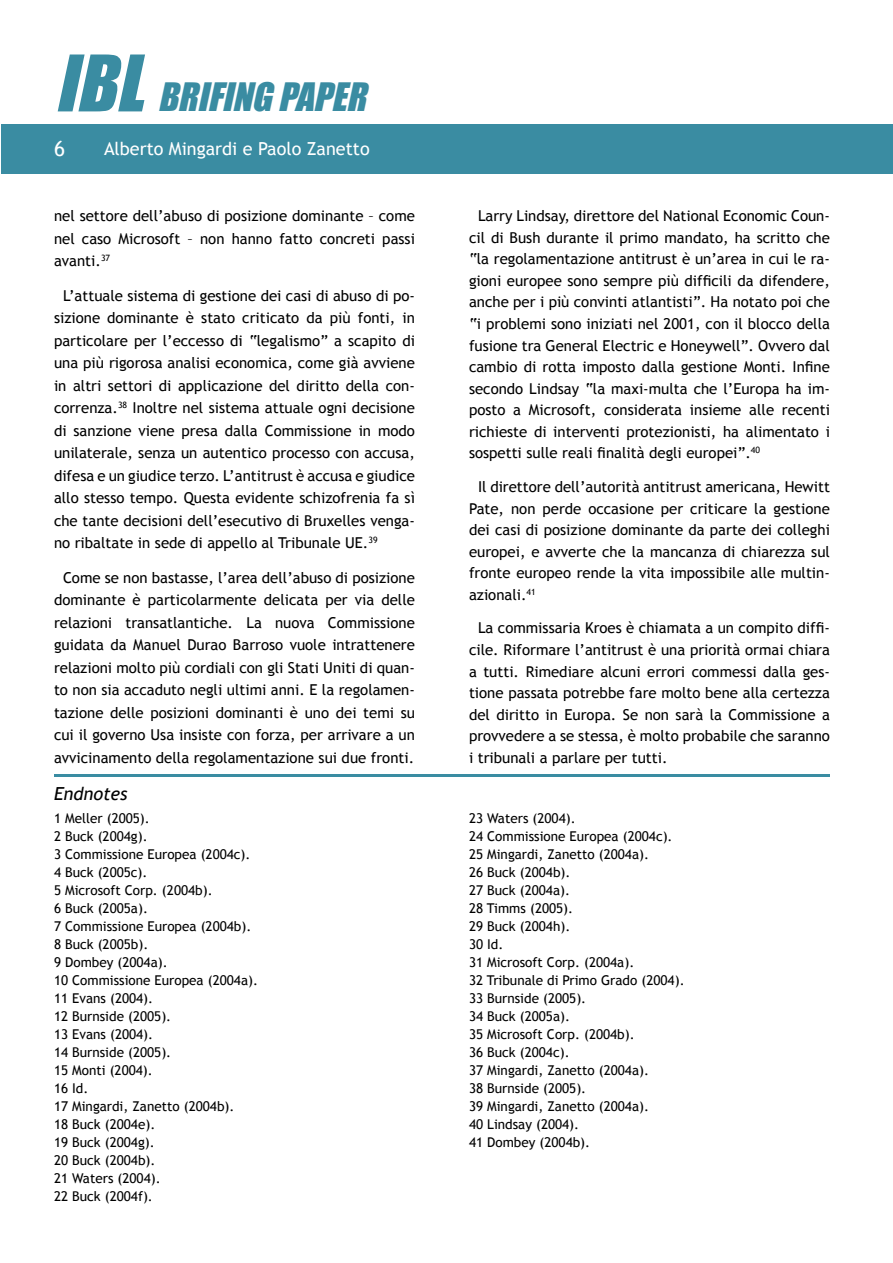
<style>
.page{position:relative;width:893px;height:1263px;background:#fff}
.page>*{position:absolute;margin:0;border:0;box-sizing:border-box;transform-origin:0 0}
.t1{font:italic 36px "Impact";color:#3a8ca2}
.t2{font:21px "Trebuchet MS";color:#fff}
.t3{font:18px "Trebuchet MS";color:#fff}
.t4{font:italic 18px "Trebuchet MS";color:#000}
.t5{font:15px/21.6px "Trebuchet MS";color:#000;text-align:justify}
.t6{font:13.5px/18px "Trebuchet MS";color:#000}
.s1{font-size:72px}
</style>
<div class="page">
<div style="left:1px;top:124px;width:892px;height:49px;background:#3a8ca2"></div>
<hr style="left:54px;top:774px;width:776px;height:3px;background:#3a8ca2">
<h1 class="t1" style="left:55px;top:75px;width:322px"><span class="s1">IBL</span> BRIFING PAPER</h1>
<h2 class="t2" style="left:54px;top:136px;width:13px">6</h2>
<p class="t3" style="left:104px;top:138px;width:267px">Alberto Mingardi e Paolo Zanetto</p>
<p class="t5" style="left:54px;top:205px;width:362px;line-height:22.5px">nel settore dell’abuso di posizione dominante – come nel caso Microsoft – non hanno fatto concreti passi avanti.<sup>37</sup></p>
<p class="t5" style="left:54px;top:284px;width:362px;line-height:22.5px;text-indent:9px">L’attuale sistema di gestione dei casi di abuso di po&shy;sizione dominante è stato criticato da più fonti, in particolare per l’eccesso di “legalismo” a scapito di una più rigorosa analisi economica, come già avviene in altri settori di applicazione del diritto della con&shy;correnza.<sup>38</sup> Inoltre nel sistema attuale ogni decisione di sanzione viene presa dalla Commissione in modo unilaterale, senza un autentico processo con accusa, difesa e un giudice terzo. L’antitrust è accusa e giudice allo stesso tempo. Questa evidente schizofrenia fa sì che tante decisioni dell’esecutivo di Bruxelles venga&shy;no ribaltate in sede di appello al Tribunale UE.<sup>39</sup></p>
<p class="t5" style="left:54px;top:566px;width:362px;line-height:22.5px;text-align:center">Come se non bastasse, l’area dell’abuso di posizione dominante è particolarmente delicata per via delle relazioni transatlantiche. La nuova Commissione guidata da Manuel Durao Barroso vuole intrattenere relazioni molto più cordiali con gli Stati Uniti di quan&shy;to non sia accaduto negli ultimi anni. E la regolamen&shy;tazione delle posizioni dominanti è uno dei temi su cui il governo Usa insiste con forza, per arrivare a un avvicinamento della regolamentazione sui due fronti.</p>
<p class="t4" style="left:54px;top:783px;width:75px">Endnotes</p>
<p class="t5" style="left:469px;top:205px;width:362px;text-indent:9px">Larry Lindsay, direttore del National Economic Coun&shy;cil di Bush durante il primo mandato, ha scritto che “la regolamentazione antitrust è un’area in cui le ra&shy;gioni europee sono sempre più difficili da difendere, anche per i più convinti atlantisti”. Ha notato poi che “i problemi sono iniziati nel 2001, con il blocco della fusione tra General Electric e Honeywell”. Ovvero dal cambio di rotta imposto dalla gestione Monti. Infine secondo Lindsay “la maxi-multa che l’Europa ha im&shy;posto a Microsoft, considerata insieme alle recenti richieste di interventi protezionisti, ha alimentato i sospetti sulle reali finalità degli europei”.<sup>40</sup></p>
<p class="t5" style="left:469px;top:476px;width:362px;text-indent:9px">Il direttore dell’autorità antitrust americana, Hewitt Pate, non perde occasione per criticare la gestione dei casi di posizione dominante da parte dei colleghi europei, e avverte che la mancanza di chiarezza sul fronte europeo rende la vita impossibile alle multin&shy;azionali.<sup>41</sup></p>
<p class="t5" style="left:469px;top:617px;width:362px;text-indent:9px">La commissaria Kroes è chiamata a un compito diffi&shy;cile. Riformare l’antitrust è una priorità ormai chiara a tutti. Rimediare alcuni errori commessi dalla ges&shy;tione passata potrebbe fare molto bene alla certezza del diritto in Europa. Se non sarà la Commissione a provvedere a se stessa, è molto probabile che saranno i tribunali a parlare per tutti.</p>
<p class="t6" style="left:54px;top:810px;width:205px">1 Meller (2005).<br>2 Buck (2004g).<br>3 Commissione Europea (2004c).<br>4 Buck (2005c).<br>5 Microsoft Corp. (2004b).<br>6 Buck (2005a).<br>7 Commissione Europea (2004b).<br>8 Buck (2005b).<br>9 Dombey (2004a).<br>10 Commissione Europea (2004a).<br>11 Evans (2004).<br>12 Burnside (2005).<br>13 Evans (2004).<br>14 Burnside (2005).<br>15 Monti (2004).<br>16 Id.<br>17 Mingardi, Zanetto (2004b).<br>18 Buck (2004e).<br>19 Buck (2004g).<br>20 Buck (2004b).<br>21 Waters (2004).<br>22 Buck (2004f).</p>
<p class="t6" style="left:469px;top:810px;width:217px">23 Waters (2004).<br>24 Commissione Europea (2004c).<br>25 Mingardi, Zanetto (2004a).<br>26 Buck (2004b).<br>27 Buck (2004a).<br>28 Timms (2005).<br>29 Buck (2004h).<br>30 Id.<br>31 Microsoft Corp. (2004a).<br>32 Tribunale di Primo Grado (2004).<br>33 Burnside (2005).<br>34 Buck (2005a).<br>35 Microsoft Corp. (2004b).<br>36 Buck (2004c).<br>37 Mingardi, Zanetto (2004a).<br>38 Burnside (2005).<br>39 Mingardi, Zanetto (2004a).<br>40 Lindsay (2004).<br>41 Dombey (2004b).</p>
</div>
